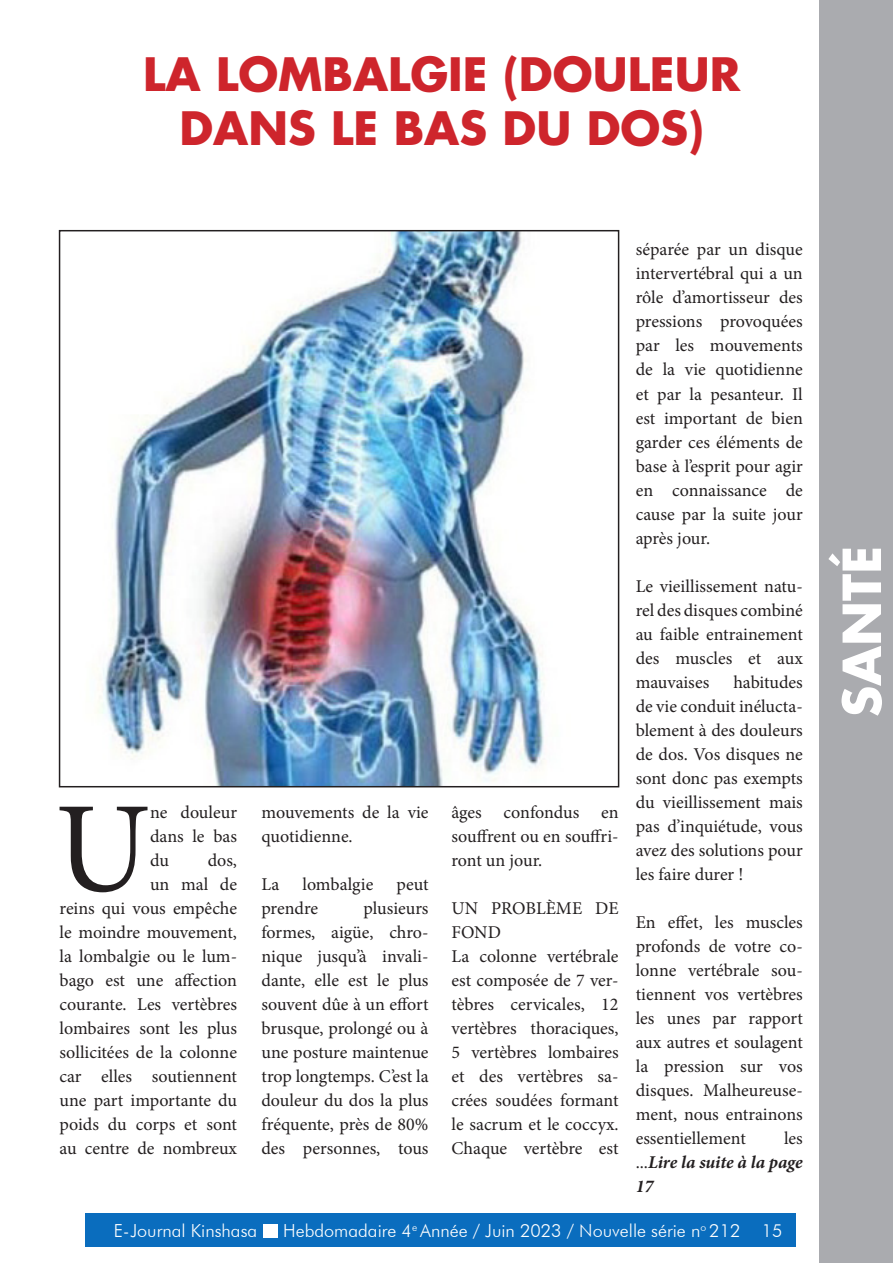
<style>
.page{position:relative;width:893px;height:1263px;background:#fff}
.page>*{position:absolute;margin:0;border:0;box-sizing:border-box;transform-origin:0 0}
.t1{font:128.7px "Minion Pro";color:#231f20}
.t2{font:700 51px "Futura LT";color:#fff}
.t3{font:700 45px/54px "Futura LT";color:#ce252c;text-align:center}
.t4{font:18px/24px "Minion Pro";color:#231f20;text-align:justify}
.t5{font:300 18px "Futura BT";color:#fff}
.t6{font:italic 700 18px/24px "Minion Pro";letter-spacing:-.005em;color:#231f20;text-align:justify}
.s1{font-weight:400;font-style:normal}
</style>
<div class="page">
<div style="left:85px;top:1213px;width:711px;height:33px;background:#0a6dbe"></div>
<div style="left:263px;top:1224px;width:14px;height:13px;background:#fff"></div>
<div style="left:820px;top:0;width:73px;height:1263px;background:#aaabaf"></div>
<img style="left:97px;top:233px;width:448px;height:551px">
<div style="left:59px;top:230px;width:560px;height:557px;border:2px solid #231f20"></div>
<p class="t3" style="left:143px;top:47px;width:599px">LA LOMBALGIE (DOULEUR<br>DANS LE BAS DU DOS)</p>
<p class="t1" style="left:55px;top:763px;width:96px">U</p>
<p class="t4" style="left:150px;top:801px;width:88px">ne douleur dans le bas du</p>
<p class="t4" style="left:60px;top:849px;width:179px;text-align:right">dos,<br>un mal de<br>reins qui vous empêche le moindre mouvement, la lombalgie ou le lum&shy;bago est une affection courante. Les vertèbres lombaires sont les plus sollicitées de la colonne car elles soutiennent une part importante du poids du corps et sont au centre de nombreux</p>
<p class="t4" style="left:261px;top:801px;width:169px">mouvements de la vie quotidienne.</p>
<p class="t4" style="left:261px;top:873px;width:19px">La</p>
<p class="t4" style="left:302px;top:873px;width:72px">lombalgie</p>
<p class="t4" style="left:396px;top:873px;width:34px">peut</p>
<p class="t4" style="left:261px;top:897px;width:58px">prendre</p>
<p class="t4" style="left:261px;top:897px;width:169px;text-indent:102px">plusieurs formes, aigüe, chro&shy;nique jusqu’à invali&shy;dante, elle est le plus souvent dûe à un effort brusque, prolongé ou à une posture maintenue trop longtemps. C’est la douleur du dos la plus fréquente, près de 80% des personnes, tous</p>
<p class="t4" style="left:451px;top:801px;width:169px">âges confondus en souffrent ou en souffri&shy;ront un jour.</p>
<p class="t4" style="left:451px;top:897px;width:169px">UN PROBLÈME DE<br>FOND</p>
<p class="t4" style="left:451px;top:945px;width:169px">La colonne vertébrale est composée de 7 ver&shy;tèbres cervicales, 12 vertèbres thoraciques, 5 vertèbres lombaires et des vertèbres sa&shy;crées soudées formant le sacrum et le coccyx.<br>Chaque vertèbre est</p>
<p class="t4" style="left:636px;top:238px;width:169px">séparée par un disque intervertébral qui a un rôle d’amortisseur des pressions provoquées par les mouvements de la vie quotidienne et par la pesanteur. Il est important de bien garder ces éléments de base à l’esprit pour agir en connaissance de cause par la suite jour après jour.</p>
<p class="t4" style="left:636px;top:574px;width:169px">Le vieillissement natu&shy;rel des disques combiné au faible entrainement des muscles et aux mauvaises</p>
<p class="t4" style="left:636px;top:670px;width:169px;text-indent:98px">habitudes de vie conduit inélucta&shy;blement à des douleurs de dos. Vos disques ne sont donc pas exempts du vieillissement mais pas d’inquiétude, vous avez des solutions pour les faire durer !</p>
<p class="t4" style="left:636px;top:910px;width:169px">En effet, les muscles profonds de votre co&shy;lonne vertébrale sou&shy;tiennent vos vertèbres les unes par rapport aux autres et soulagent la pression sur vos disques. Malheureuse&shy;ment, nous entrainons essentiellement</p>
<p class="t6" style="left:636px;top:1125px;width:169px;text-indent:148px"><span class="s1">les ...</span>Lire la suite à la page 17</p>
<p class="t5" style="left:114px;top:1220px;width:145px">E-Journal Kinshasa</p>
<p class="t5" style="left:283px;top:1220px;width:501px">Hebdomadaire 4<sup>e</sup> Année / Juin 2023 / Nouvelle série n<sup>o</sup> 212 15</p>
<p class="t2" style="left:828px;top:717px;width:173px;rotate:-90deg">SANTÉ</p>
</div>
